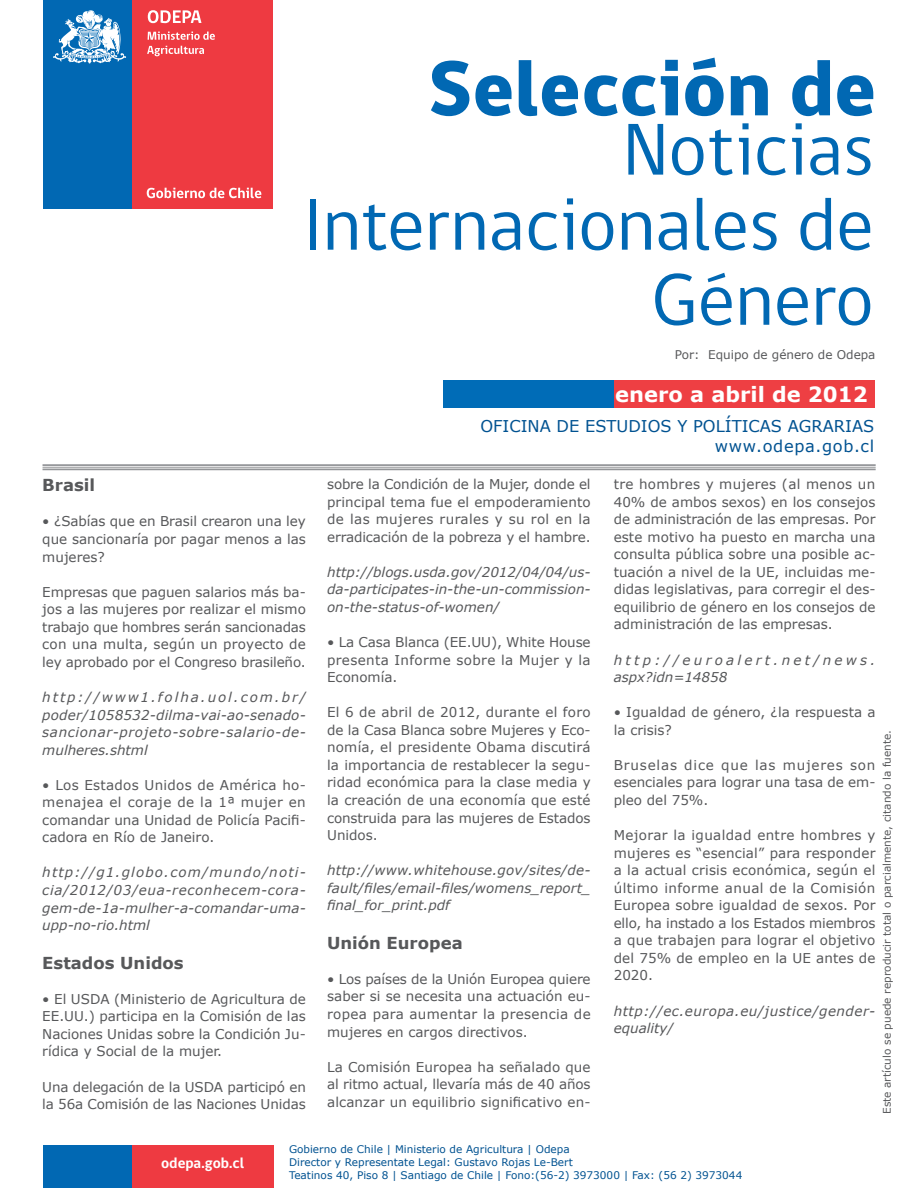
<style>
.page{position:relative;width:918px;height:1188px;background:#fff}
.page>*{position:absolute;margin:0;border:0;box-sizing:border-box;transform-origin:0 0}
.t1{font:800 79.95px "gob CL";color:#0168b3}
.t2{font:75px/75.2px "gob CL";color:#0168b3;text-align:right}
.t3{font:700 21px "Verdana";color:#fff}
.t4{font:700 16.5px "Verdana";color:#57585a}
.t5{font:16.2px/19.5px "Verdana";color:#005291;text-align:right}
.t6{font:700 15.15px "gob CL";color:#fff}
.t7{font:13.5px/17.5px "Verdana";color:#57585a;text-align:justify}
.t8{font:italic 13.5px/17.5px "Verdana";letter-spacing:.005em;color:#57585a;text-align:justify}
.t9{font:italic 13.5px/17.5px "Verdana";letter-spacing:.035em;color:#57585a}
.t10{font:italic 13.5px/17.5px "Verdana";letter-spacing:.24em;color:#57585a}
.t11{font:12px "Verdana";color:#57585a}
.t12{font:10.5px/12.6px "Verdana";color:#005291}
.t13{font:10.5px "Verdana";color:#57585a}
</style>
<div class="page">
<div style="left:614px;top:380px;width:260px;height:28px;background:#ee3f43"></div>
<div style="left:443px;top:380px;width:171px;height:28px;background:#006cb7"></div>
<div style="left:132px;top:0;width:141px;height:208px;background:#ee3a41"></div>
<svg style="left:148px;top:32px;width:67px;height:8px"></svg>
<svg style="left:147px;top:46px;width:57px;height:10px"></svg>
<svg style="left:147px;top:188px;width:114px;height:10px"></svg>
<svg style="left:148px;top:10px;width:54px;height:13px"></svg>
<div style="left:43px;top:0;width:89px;height:208px;background:#0168b3"></div>
<svg style="left:53px;top:10px;width:73px;height:54px"></svg>
<div style="left:132px;top:1145px;width:142px;height:43px;background:#ee3a41"></div>
<div style="left:43px;top:1145px;width:89px;height:43px;background:#0168b3"></div>
<hr style="left:43px;top:464px;width:833px;height:2px;background:#939598">
<hr style="left:43px;top:467px;width:833px;height:1px;background:#939598">
<hr style="left:43px;top:469px;width:833px;height:1px;background:#939598">
<h1 class="t1" style="left:428px;top:34px;width:450px">Selección de</h1>
<h2 class="t2" style="left:303px;top:114px;width:572px">Noticias<br>Internacionales de<br>Género</h2>
<p class="t11" style="left:675px;top:347px;width:202px">Por: Equipo de género de Odepa</p>
<h3 class="t3" style="left:615px;top:379px;width:254px">enero a abril de 2012</h3>
<p class="t4" style="left:42px;top:474px;width:54px">Brasil</p>
<p class="t7" style="left:42px;top:513px;width:265px">• ¿Sabías que en Brasil crearon una ley que sancionaría por pagar menos a las mujeres?</p>
<p class="t7" style="left:42px;top:583px;width:265px">Empresas que paguen salarios más ba&shy;jos a las mujeres por realizar el mismo trabajo que hombres serán sancionadas con una multa, según un proyecto de ley aprobado por el Congreso brasileño.</p>
<p class="t8" style="left:42px;top:688px;width:265px">http://www1.folha.uol.com.br/ poder/1058532-dilma-vai-ao-senado&shy;sancionar-projeto-sobre-salario-de&shy;mulheres.shtml</p>
<p class="t7" style="left:42px;top:776px;width:265px">• Los Estados Unidos de América ho&shy;menajea el coraje de la 1ª mujer en comandar una Unidad de Policía Pacifi&shy;cadora en Río de Janeiro.</p>
<p class="t8" style="left:42px;top:864px;width:265px">http://g1.globo.com/mundo/noti&shy;cia/2012/03/eua-reconhecem-cora&shy;gem-de-1a-mulher-a-comandar-uma&shy;upp-no-rio.html</p>
<p class="t4" style="left:42px;top:951px;width:143px">Estados Unidos</p>
<p class="t7" style="left:42px;top:990px;width:265px">• El USDA (Ministerio de Agricultura de EE.UU.) participa en la Comisión de las Naciones Unidas sobre la Condición Ju&shy;rídica y Social de la mujer.</p>
<p class="t7" style="left:42px;top:1078px;width:265px">Una delegación de la USDA participó en la 56a Comisión de las Naciones Unidas</p>
<p class="t5" style="left:480px;top:417px;width:395px">OFICINA DE ESTUDIOS Y POLÍTICAS AGRARIAS www.odepa.gob.cl</p>
<p class="t7" style="left:327px;top:475px;width:265px">sobre la Condición de la Mujer, donde el principal tema fue el empoderamiento de las mujeres rurales y su rol en la erradicación de la pobreza y el hambre.</p>
<p class="t8" style="left:327px;top:563px;width:265px">http://blogs.usda.gov/2012/04/04/us&shy;da-participates-in-the-un-commission&shy;on-the-status-of-women/</p>
<p class="t7" style="left:327px;top:633px;width:265px">• La Casa Blanca (EE.UU), White House presenta Informe sobre la Mujer y la Economía.</p>
<p class="t7" style="left:327px;top:703px;width:265px">El 6 de abril de 2012, durante el foro de la Casa Blanca sobre Mujeres y Eco&shy;nomía, el presidente Obama discutirá la importancia de restablecer la segu&shy;ridad económica para la clase media y la creación de una economía que esté construida para las mujeres de Estados Unidos.</p>
<p class="t8" style="left:327px;top:861px;width:265px">http://www.whitehouse.gov/sites/de&shy;fault/files/email-files/womens_report_ final_for_print.pdf</p>
<p class="t4" style="left:327px;top:931px;width:137px">Unión Europea</p>
<p class="t7" style="left:327px;top:970px;width:265px">• Los países de la Unión Europea quiere saber si se necesita una actuación eu&shy;ropea para aumentar la presencia de mujeres en cargos directivos.</p>
<p class="t7" style="left:327px;top:1058px;width:265px">La Comisión Europea ha señalado que al ritmo actual, llevaría más de 40 años alcanzar un equilibrio significativo en-</p>
<p class="t7" style="left:614px;top:475px;width:263px">tre hombres y mujeres (al menos un 40% de ambos sexos) en los consejos de administración de las empresas. Por este motivo ha puesto en marcha una consulta pública sobre una posible ac&shy;tuación a nivel de la UE, incluidas me&shy;didas legislativas, para corregir el des&shy;equilibrio de género en los consejos de administración de las empresas.</p>
<p class="t10" style="left:614px;top:651px;width:263px">http://euroalert.net/news. aspx?idn=14858</p>
<p class="t7" style="left:614px;top:703px;width:263px">• Igualdad de género, ¿la respuesta a la crisis?</p>
<p class="t7" style="left:614px;top:756px;width:263px">Bruselas dice que las mujeres son esenciales para lograr una tasa de em&shy;pleo del 75%.</p>
<p class="t7" style="left:614px;top:826px;width:263px">Mejorar la igualdad entre hombres y mujeres es “esencial” para responder a la actual crisis económica, según el último informe anual de la Comisión Europea sobre igualdad de sexos. Por ello, ha instado a los Estados miembros a que trabajen para lograr el objetivo del 75% de empleo en la UE antes de 2020.</p>
<p class="t9" style="left:614px;top:1002px;width:263px">http://ec.europa.eu/justice/gender&shy;equality/</p>
<p class="t13" style="left:880px;top:1114px;width:386px;rotate:-90deg">Este artículo se puede reproducir total o parcialmente, citando la fuente.</p>
<p class="t6" style="left:161px;top:1153px;width:85px">odepa.gob.cl</p>
<p class="t12" style="left:289px;top:1143px;width:455px">Gobierno de Chile | Ministerio de Agricultura | Odepa<br>Director y Representate Legal: Gustavo Rojas Le-Bert<br>Teatinos 40, Piso 8 | Santiago de Chile | Fono:(56-2) 3973000 | Fax: (56 2) 3973044</p>
</div>
